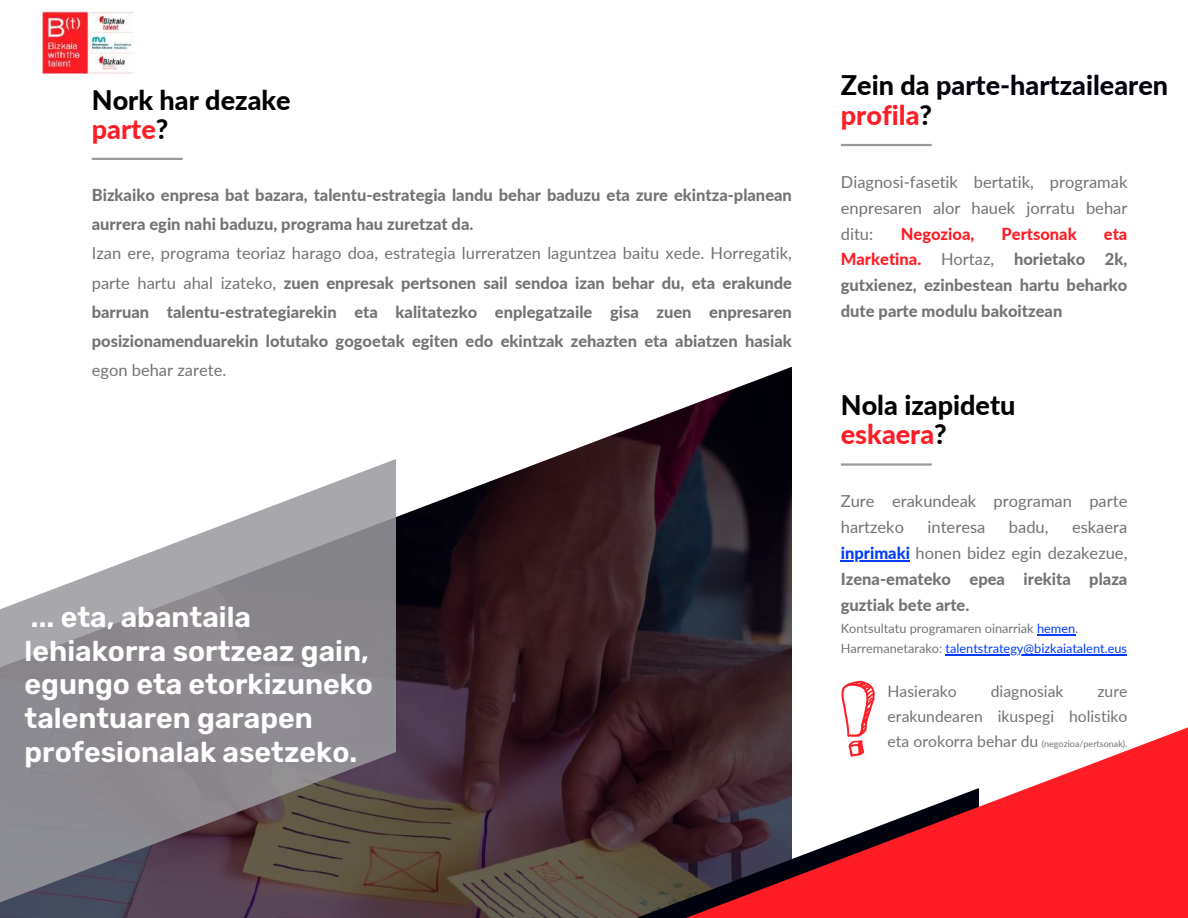
<style>
.page{position:relative;width:1188px;height:918px;background:#fff}
.page>*{position:absolute;margin:0;border:0;box-sizing:border-box;transform-origin:0 0}
.t1{font:600 28.5px/33.8px "Rubik";color:#fff}
.t2{font:800 27px/29.2px "Lato";color:#000}
.t3{font:800 27px/29.2px "Lato";color:#00020d}
.t4{font:800 16.5px/25.8px "Lato";color:#737373;text-align:justify}
.t5{font:16.5px/25.8px "Lato";color:#737373;text-align:justify}
.t6{font:800 16.5px "Lato";color:#ff1d25}
.t7{font:15.75px/24.8px "Lato";color:#737373;text-align:right}
.t8{font:12.75px/20.2px "Lato";color:#737373}
.t9{font:9px "Lato";color:#737373}
.s1{color:#ff1d25}
.s2{font-weight:400}
.s3{color:#000}
.s4{color:#003cff}
.s5{font-size:15.75px}
</style>
<div class="page">
<hr style="left:841px;top:144px;width:91px;height:2px;background:#9a999e">
<hr style="left:92px;top:158px;width:91px;height:2px;background:#9a999e">
<svg style="left:0;top:367px;width:792px;height:551px"></svg>
<svg style="left:488px;top:788px;width:188px;height:130px;background:#4e3d3a"></svg>
<svg style="left:676px;top:727px;width:512px;height:191px;fill:#ff1d25"></svg>
<svg style="left:0;top:459px;width:396px;height:443px;fill:#8e8b91"></svg>
<hr style="left:841px;top:463px;width:91px;height:3px;background:#9a999e">
<hr style="left:841px;top:560px;width:69px;height:1px;background:#003cff">
<hr style="left:1037px;top:634px;width:38px;height:1px;background:#003cff">
<hr style="left:946px;top:654px;width:181px;height:1px;background:#003cff">
<svg style="left:841px;top:681px;width:34px;height:76px"></svg>
<img style="left:43px;top:12px;width:91px;height:61px">
<h2 class="t2" style="left:92px;top:85px;width:200px">Nork har dezake <span class="s1">parte</span>?</h2>
<p class="t4" style="left:92px;top:180px;width:702px;line-height:29.2px">Bizkaiko enpresa bat bazara, talentu-estrategia landu behar baduzu eta zure ekintza-planean aurrera egin nahi baduzu, programa hau zuretzat da.</p>
<p class="t4" style="left:92px;top:238px;width:702px;line-height:29.2px"><span class="s2">Izan ere, programa teoriaz harago doa, estrategia lurreratzen laguntzea baitu xede. Horregatik, parte hartu ahal izateko,</span> zuen enpresak pertsonen sail sendoa izan behar du, eta erakunde barruan talentu-estrategiarekin eta kalitatezko enplegatzaile gisa zuen enpresaren posizionamenduarekin lotutako gogoetak egiten edo ekintzak zehazten eta abiatzen hasiak</p>
<p class="t5" style="left:92px;top:357px;width:136px">egon behar zarete.</p>
<h1 class="t1" style="left:25px;top:600px;width:350px">... eta, abantaila lehiakorra sortzeaz gain, egungo eta etorkizuneko talentuaren garapen profesionalak asetzeko.</h1>
<h2 class="t3" style="left:841px;top:70px;width:329px"><span class="s3">Zein da</span> parte-hartzailearen <span class="s1">profila</span><span class="s3">?</span></h2>
<p class="t5" style="left:841px;top:169px;width:288px">Diagnosi-fasetik bertatik, programak enpresaren alor hauek jorratu behar ditu:</p>
<p class="t6" style="left:901px;top:223px;width:75px">Negozioa,</p>
<p class="t6" style="left:1002px;top:223px;width:77px">Pertsonak</p>
<p class="t4" style="left:841px;top:220px;width:288px;text-indent:263px"><span class="s1">eta Marketina.</span> <span class="s2">Hortaz,</span> horietako 2k, gutxienez, ezinbestean hartu beharko dute parte modulu bakoitzean</p>
<h2 class="t2" style="left:841px;top:390px;width:176px">Nola izapidetu <span class="s1">eskaera</span>?</h2>
<p class="t5" style="left:841px;top:488px;width:288px">Zure erakundeak programan parte hartzeko</p>
<p class="t4" style="left:841px;top:514px;width:288px;text-indent:231px"><span class="s2">eskaera </span><span class="s4">inprimaki</span> <span class="s2">honen bidez egin dezakezue, </span>Izena-emateko epea irekita plaza guztiak bete arte.</p>
<p class="t8" style="left:841px;top:618px;width:288px">Kontsultatu programaren oinarriak <span class="s4">hemen</span>.<br>Harremanetarako: <span class="s4">talentstrategy@bizkaiatalent.eus</span></p>
<p class="t7" style="left:888px;top:679px;width:71px">Hasierako</p>
<p class="t7" style="left:991px;top:679px;width:74px">diagnosiak</p>
<p class="t5" style="left:928px;top:514px;width:59px">interesa</p>
<p class="t5" style="left:1009px;top:514px;width:41px">badu,</p>
<p class="t7" style="left:888px;top:679px;width:241px">zure<br>erakundearen ikuspegi holistiko</p>
<p class="t9" style="left:888px;top:738px;width:241px"><span class="s5">eta orokorra behar du</span> (negozioa/pertsonak).</p>
</div>
